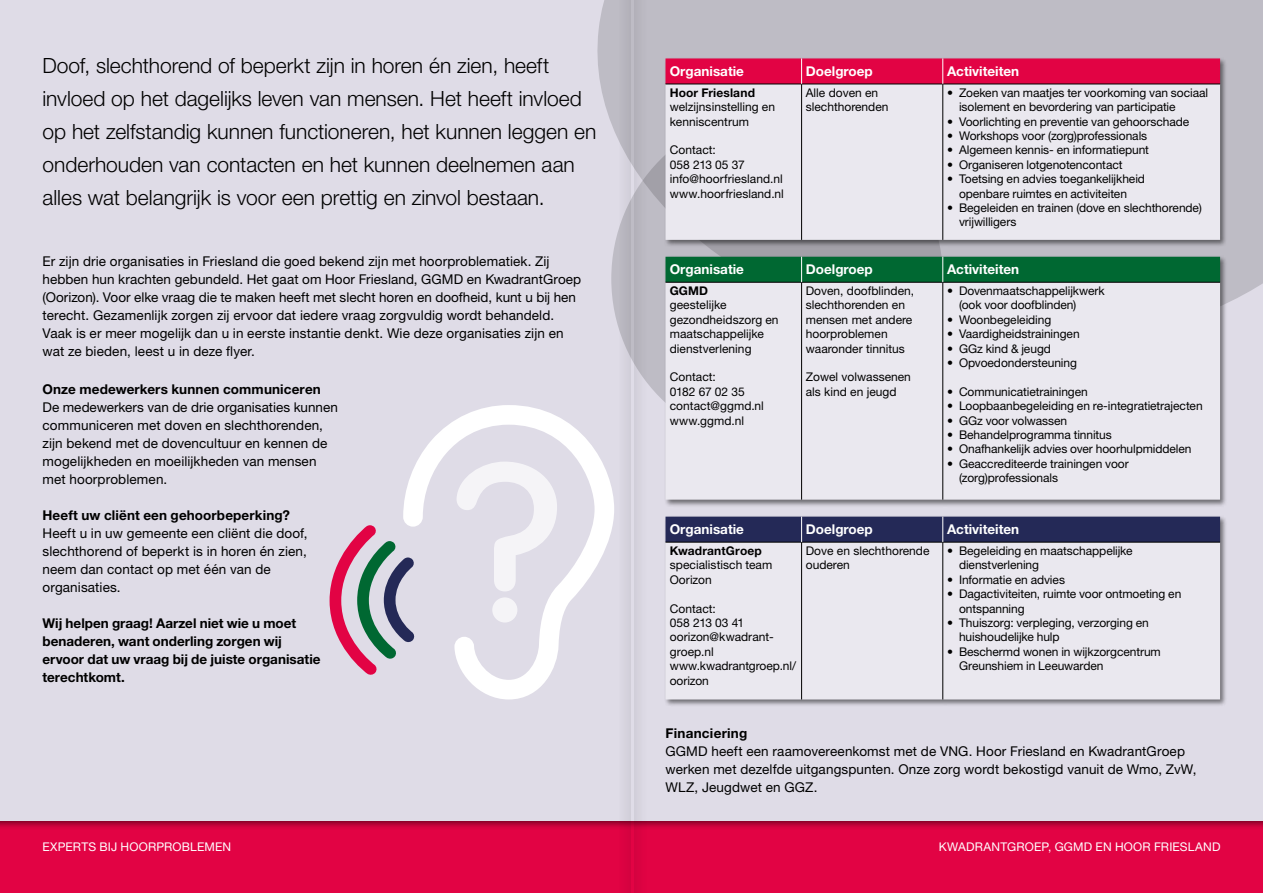
<style>
.page{position:relative;width:1263px;height:893px;background:#fff}
.page>*{position:absolute;margin:0;border:0;box-sizing:border-box;transform-origin:0 0}
.t1{font:300 21px/33px "Helvetica Neue LT Std";color:#000}
.t2{font:13.5px/18px "Helvetica Neue LT Std";letter-spacing:.01em;color:#000}
.t3{font:700 13.5px/18px "Helvetica Neue LT Std";color:#000}
.t4{font:700 13.5px "Helvetica Neue LT Std";color:#fff}
.t5{font:700 13.5px "Helvetica Neue LT Std";letter-spacing:.02em;color:#000}
.t6{font:12px/14.4px "Helvetica Neue LT Std";letter-spacing:-.005em;color:#000}
.t7{font:12px "Helvetica Neue LT Std";letter-spacing:.015em;color:#fff}
.t8{font:700 12px "Helvetica Neue LT Std";letter-spacing:.01em;color:#000}
</style>
<div class="page">
<div style="left:0;top:808px;width:1263px;height:85px;background:#e20344"></div>
<div style="left:0;top:0;width:1263px;height:821px;background:#dfdce7"></div>
<svg style="left:329px;top:525px;width:73px;height:150px"></svg>
<svg style="left:402px;top:405px;width:212px;height:295px"></svg>
<svg style="left:456px;top:462px;width:101px;height:129px"></svg>
<div style="left:492px;top:597px;width:25px;height:25px;background:#f5f4f7;border-radius:50%"></div>
<svg style="left:597px;top:0;width:666px;height:303px;background:#c0bec7"></svg>
<svg style="left:611px;top:111px;width:332px;height:335px;background:#b3b1ba"></svg>
<div style="left:664px;top:57px;width:564px;height:190px;background:#000;opacity:.5"></div>
<div style="left:665px;top:85px;width:555px;height:155px;background:#eae8ef"></div>
<hr style="left:665px;top:84px;width:136px;height:1px;background:#000">
<hr style="left:801px;top:84px;width:142px;height:1px;background:#000">
<hr style="left:801px;top:84px;width:1px;height:156px;background:#000">
<hr style="left:943px;top:84px;width:277px;height:1px;background:#000">
<hr style="left:942px;top:84px;width:1px;height:156px;background:#000">
<svg style="left:665px;top:58px;width:555px;height:26px;background:#dc0645"></svg>
<div style="left:664px;top:255px;width:564px;height:252px;background:#000;opacity:.5"></div>
<div style="left:665px;top:283px;width:555px;height:217px;background:#eae8ef"></div>
<hr style="left:665px;top:282px;width:136px;height:1px;background:#000">
<hr style="left:801px;top:282px;width:142px;height:1px;background:#000">
<hr style="left:801px;top:282px;width:1px;height:218px;background:#000">
<hr style="left:943px;top:282px;width:277px;height:1px;background:#000">
<hr style="left:942px;top:282px;width:1px;height:218px;background:#000">
<div style="left:665px;top:257px;width:555px;height:25px;background:#006832"></div>
<div style="left:664px;top:515px;width:564px;height:192px;background:#000;opacity:.5"></div>
<div style="left:665px;top:543px;width:555px;height:156px;background:#eae8ef"></div>
<hr style="left:665px;top:542px;width:136px;height:1px;background:#000">
<hr style="left:801px;top:542px;width:142px;height:1px;background:#000">
<hr style="left:801px;top:542px;width:1px;height:157px;background:#000">
<hr style="left:943px;top:542px;width:277px;height:1px;background:#000">
<hr style="left:942px;top:542px;width:1px;height:157px;background:#000">
<div style="left:665px;top:517px;width:555px;height:25px;background:#242957"></div>
<div style="left:617px;top:0;width:31px;height:893px;background:#000;opacity:.5"></div>
<hr style="left:631px;top:0;width:3px;height:893px;background:#fff">
<p class="t1" style="left:43px;top:49px;width:555px">Doof, slechthorend of beperkt zijn in horen én zien, heeft invloed op het dagelijks leven van mensen. Het heeft invloed op het zelfstandig kunnen functioneren, het kunnen leggen en onderhouden van contacten en het kunnen deelnemen aan alles wat belangrijk is voor een prettig en zinvol bestaan.</p>
<p class="t2" style="left:43px;top:252px;width:540px">Er zijn drie organisaties in Friesland die goed bekend zijn met hoorproblematiek. Zij hebben hun krachten gebundeld. Het gaat om Hoor Friesland, GGMD en KwadrantGroep (Oorizon). Voor elke vraag die te maken heeft met slecht horen en doofheid, kunt u bij hen terecht. Gezamenlijk zorgen zij ervoor dat iedere vraag zorgvuldig wordt behandeld.<br>Vaak is er meer mogelijk dan u in eerste instantie denkt. Wie deze organisaties zijn en wat ze bieden, leest u in deze flyer.</p>
<p class="t3" style="left:43px;top:380px;width:280px">Onze medewerkers kunnen communiceren</p>
<p class="t2" style="left:43px;top:398px;width:297px">De medewerkers van de drie organisaties kunnen communiceren met doven en slechthorenden, zijn bekend met de dovencultuur en kennen de mogelijkheden en moeilijkheden van mensen met hoorproblemen.</p>
<p class="t3" style="left:43px;top:506px;width:249px">Heeft uw cliënt een gehoorbeperking?</p>
<p class="t2" style="left:43px;top:524px;width:267px">Heeft u in uw gemeente een cliënt die doof, slechthorend of beperkt is in horen én zien, neem dan contact op met één van de organisaties.</p>
<p class="t3" style="left:43px;top:614px;width:280px">Wij helpen graag! Aarzel niet wie u moet benaderen, want onderling zorgen wij ervoor dat uw vraag bij de juiste organisatie terechtkomt.</p>
<p class="t4" style="left:670px;top:63px;width:76px">Organisatie</p>
<p class="t4" style="left:806px;top:63px;width:68px">Doelgroep</p>
<p class="t4" style="left:947px;top:63px;width:74px">Activiteiten</p>
<p class="t8" style="left:670px;top:85px;width:87px">Hoor Friesland</p>
<p class="t6" style="left:670px;top:100px;width:107px">welzijnsinstelling en kenniscentrum</p>
<p class="t6" style="left:670px;top:143px;width:116px">Contact:<br>058 213 05 37 info@hoorfriesland.nl www.hoorfriesland.nl</p>
<p class="t6" style="left:806px;top:85px;width:84px">Alle doven en slechthorenden</p>
<p class="t6" style="left:959px;top:85px;width:251px;text-indent:-12px">• Zoeken van maatjes ter voorkoming van sociaal isolement en bevordering van participatie</p>
<p class="t6" style="left:947px;top:114px;width:244px">• Voorlichting en preventie van gehoorschade</p>
<p class="t6" style="left:947px;top:128px;width:202px">• Workshops voor (zorg)professionals</p>
<p class="t6" style="left:947px;top:143px;width:203px">• Algemeen kennis- en informatiepunt</p>
<p class="t6" style="left:947px;top:157px;width:177px">• Organiseren lotgenotencontact</p>
<p class="t6" style="left:947px;top:172px;width:199px;text-align:center">• Toetsing en advies toegankelijkheid openbare ruimtes en activiteiten</p>
<p class="t6" style="left:959px;top:200px;width:244px;text-indent:-12px">• Begeleiden en trainen (dove en slechthorende) vrijwilligers</p>
<p class="t4" style="left:670px;top:261px;width:76px">Organisatie</p>
<p class="t4" style="left:806px;top:261px;width:68px">Doelgroep</p>
<p class="t4" style="left:947px;top:261px;width:74px">Activiteiten</p>
<p class="t8" style="left:670px;top:283px;width:40px">GGMD</p>
<p class="t6" style="left:670px;top:298px;width:110px">geestelijke gezondheidszorg en maatschappelijke dienstverlening</p>
<p class="t6" style="left:670px;top:370px;width:96px">Contact:<br>0182 67 02 35 contact@ggmd.nl www.ggmd.nl</p>
<p class="t6" style="left:806px;top:283px;width:110px">Doven, doofblinden, slechthorenden en mensen met andere hoorproblemen waaronder tinnitus</p>
<p class="t6" style="left:806px;top:370px;width:107px">Zowel volwassenen als kind en jeugd</p>
<p class="t6" style="left:959px;top:283px;width:147px;text-indent:-12px">• Dovenmaatschappelijkwerk (ook voor doofblinden)</p>
<p class="t6" style="left:947px;top:312px;width:106px">• Woonbegeleiding</p>
<p class="t6" style="left:947px;top:327px;width:134px">• Vaardigheidstrainingen</p>
<p class="t6" style="left:947px;top:341px;width:105px">• GGz kind &amp; jeugd</p>
<p class="t6" style="left:947px;top:355px;width:131px">• Opvoedondersteuning</p>
<p class="t6" style="left:947px;top:384px;width:142px">• Communicatietrainingen</p>
<p class="t6" style="left:947px;top:399px;width:257px">• Loopbaanbegeleiding en re-integratietrajecten</p>
<p class="t6" style="left:947px;top:413px;width:122px">• GGz voor volwassen</p>
<p class="t6" style="left:947px;top:427px;width:166px">• Behandelprogramma tinnitus</p>
<p class="t6" style="left:947px;top:442px;width:246px">• Onafhankelijk advies over hoorhulpmiddelen</p>
<p class="t6" style="left:959px;top:456px;width:171px;text-indent:-12px">• Geaccrediteerde trainingen voor (zorg)professionals</p>
<p class="t4" style="left:670px;top:521px;width:76px">Organisatie</p>
<p class="t4" style="left:806px;top:521px;width:68px">Doelgroep</p>
<p class="t4" style="left:947px;top:521px;width:74px">Activiteiten</p>
<p class="t8" style="left:670px;top:543px;width:94px">KwadrantGroep</p>
<p class="t6" style="left:670px;top:558px;width:104px">specialistisch team<br>Oorizon</p>
<p class="t6" style="left:670px;top:601px;width:128px">Contact:<br>058 213 03 41 oorizon@kwadrant&shy;groep.nl www.kwadrantgroep.nl/ oorizon</p>
<p class="t6" style="left:806px;top:543px;width:125px">Dove en slechthorende ouderen</p>
<p class="t6" style="left:959px;top:543px;width:175px;text-indent:-12px">• Begeleiding en maatschappelijke dienstverlening</p>
<p class="t6" style="left:947px;top:572px;width:119px">• Informatie en advies</p>
<p class="t6" style="left:959px;top:586px;width:224px;text-indent:-12px">• Dagactiviteiten, ruimte voor ontmoeting en ontspanning</p>
<p class="t6" style="left:959px;top:615px;width:191px;text-indent:-12px">• Thuiszorg: verpleging, verzorging en huishoudelijke hulp</p>
<p class="t6" style="left:959px;top:644px;width:203px;text-indent:-12px">• Beschermd wonen in wijkzorgcentrum<br>Greunshiem in Leeuwarden</p>
<p class="t5" style="left:665px;top:725px;width:83px">Financiering</p>
<p class="t2" style="left:665px;top:742px;width:533px">GGMD heeft een raamovereenkomst met de VNG. Hoor Friesland en KwadrantGroep werken met dezelfde uitgangspunten. Onze zorg wordt bekostigd vanuit de Wmo, ZvW,<br>WLZ, Jeugdwet en GGZ.</p>
<p class="t7" style="left:43px;top:839px;width:190px">EXPERTS BIJ HOORPROBLEMEN</p>
<p class="t7" style="left:939px;top:839px;width:283px">KWADRANTGROEP, GGMD EN HOOR FRIESLAND</p>
</div>
